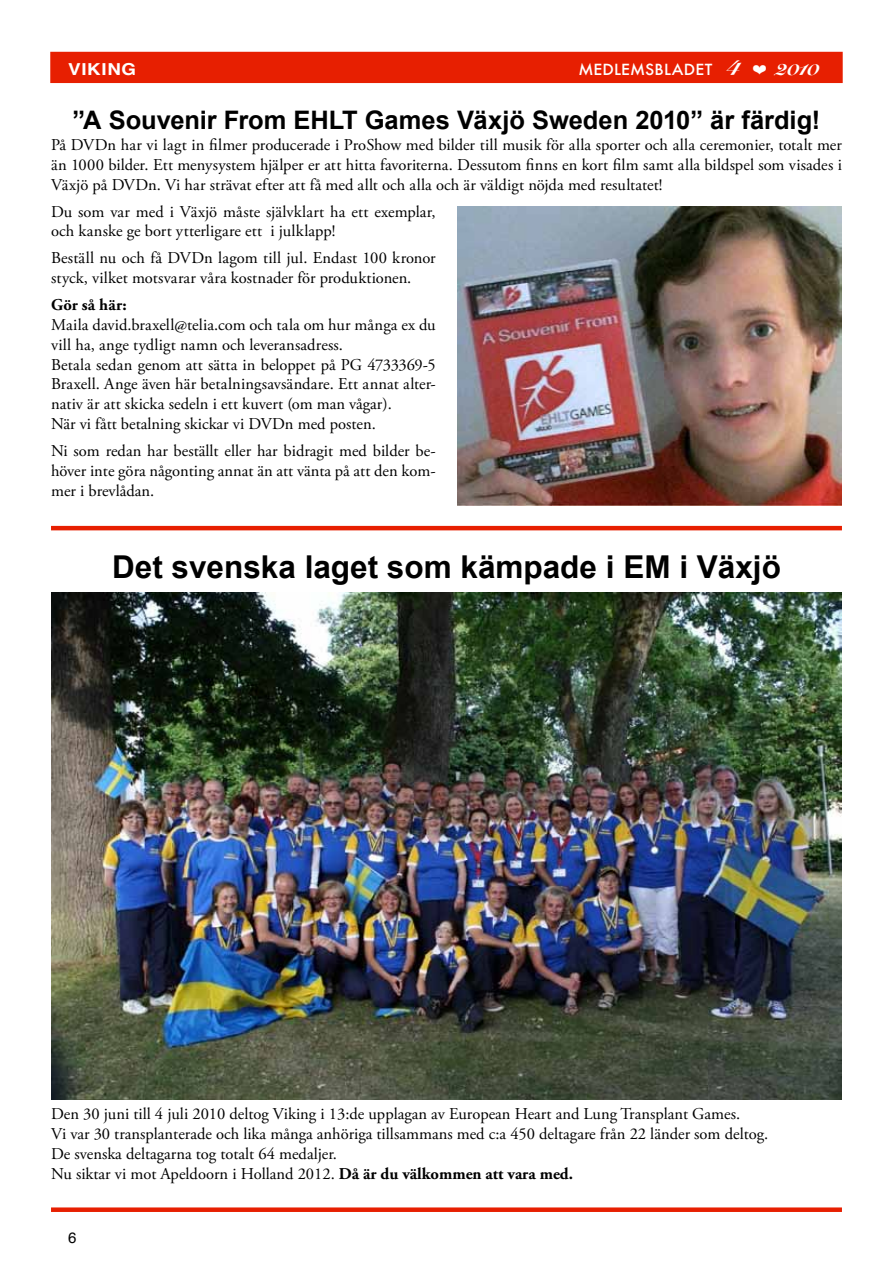
<style>
.page{position:relative;width:893px;height:1263px;background:#fff}
.page>*{position:absolute;margin:0;border:0;box-sizing:border-box;transform-origin:0 0}
.t1{font:700 31.5px "Arial";color:#000}
.t2{font:700 25.5px "Arial";letter-spacing:-.005em;color:#000}
.t3{font:16.5px/19.8px "Adobe Garamond Pro";color:#000}
.t4{font:700 16.5px "Adobe Garamond Pro";letter-spacing:.01em;color:#000}
.t5{font:700 16.5px "Helvetica";letter-spacing:.035em;color:#fff;scale:1.14 1}
.t6{font:500 15px "Futura";letter-spacing:.01em;color:#fff;scale:1.05 1}
.t7{font:15px "Helvetica";color:#000}
.s1{font-family:"Snell Roundhand";font-weight:900;font-size:23.7px}
.s2{font-family:"Snell Roundhand";font-weight:900;font-size:20.4px}
.s3{font-weight:700}
</style>
<div class="page">
<div style="left:51px;top:53px;width:791px;height:29px;background:#e71f01"></div>
<div style="left:50px;top:52px;width:793px;height:31px;border:2px solid #e71f01"></div>
<div style="left:51px;top:1207px;width:791px;height:5px;background:#e71f01"></div>
<div style="left:457px;top:928px;width:385px;height:5px;background:#4c584a"></div>
<hr style="left:51px;top:526px;width:791px;height:4px;background:#e71f01">
<img style="left:457px;top:207px;width:385px;height:298px">
<img style="left:52px;top:592px;width:789px;height:508px">
<p class="t5" style="left:68px;top:56px;width:61px">VIKING</p>
<p class="t6" style="left:578px;top:59px;width:231px">MEDLEMSBLADET <span class="s1">4</span> ❤ <span class="s2">2010</span></p>
<h2 class="t2" style="left:73px;top:106px;width:749px">”A Souvenir From EHLT Games Växjö Sweden 2010” är färdig!</h2>
<p class="t3" style="left:51px;top:135px;width:792px;text-align:justify">På DVDn har vi lagt in filmer producerade i ProShow med bilder till musik för alla sporter och alla ceremonier, totalt mer än 1000 bilder. Ett menysystem hjälper er att hitta favoriterna. Dessutom finns en kort film samt alla bildspel som visades i Växjö på DVDn. Vi har strävat efter att få med allt och alla och är väldigt nöjda med resultatet!</p>
<p class="t3" style="left:51px;top:202px;width:386px">Du som var med i Växjö måste självklart ha ett exemplar, och kanske ge bort ytterligare ett i julklapp!</p>
<p class="t3" style="left:51px;top:249px;width:386px">Beställ nu och få DVDn lagom till jul. Endast 100 kronor styck, vilket motsvarar våra kostnader för produktionen.</p>
<p class="t4" style="left:51px;top:295px;width:77px">Gör så här:</p>
<p class="t3" style="left:51px;top:315px;width:386px">Maila david.braxell@telia.com och tala om hur många ex du vill ha, ange tydligt namn och leveransadress.<br>Betala sedan genom att sätta in beloppet på PG 4733369-5<br>Braxell. Ange även här betalningsavsändare. Ett annat alter&shy;nativ är att skicka sedeln i ett kuvert (om man vågar).<br>När vi fått betalning skickar vi DVDn med posten.</p>
<p class="t3" style="left:51px;top:441px;width:386px;text-align:justify">Ni som redan har beställt eller har bidragit med bilder be&shy;höver inte göra någonting annat än att vänta på att den kom&shy;mer i brevlådan.</p>
<h1 class="t1" style="left:112px;top:549px;width:670px">Det svenska laget som kämpade i EM i Växjö</h1>
<p class="t3" style="left:51px;top:1105px;width:719px">Den 30 juni till 4 juli 2010 deltog Viking i 13:de upplagan av European Heart and Lung Transplant Games.<br>Vi var 30 transplanterade och lika många anhöriga tillsammans med c:a 450 deltagare från 22 länder som deltog.<br>De svenska deltagarna tog totalt 64 medaljer.<br>Nu siktar vi mot Apeldoorn i Holland 2012. <span class="s3">Då är du välkommen att vara med.</span></p>
<p class="t7" style="left:68px;top:1226px;width:10px">6</p>
</div>
